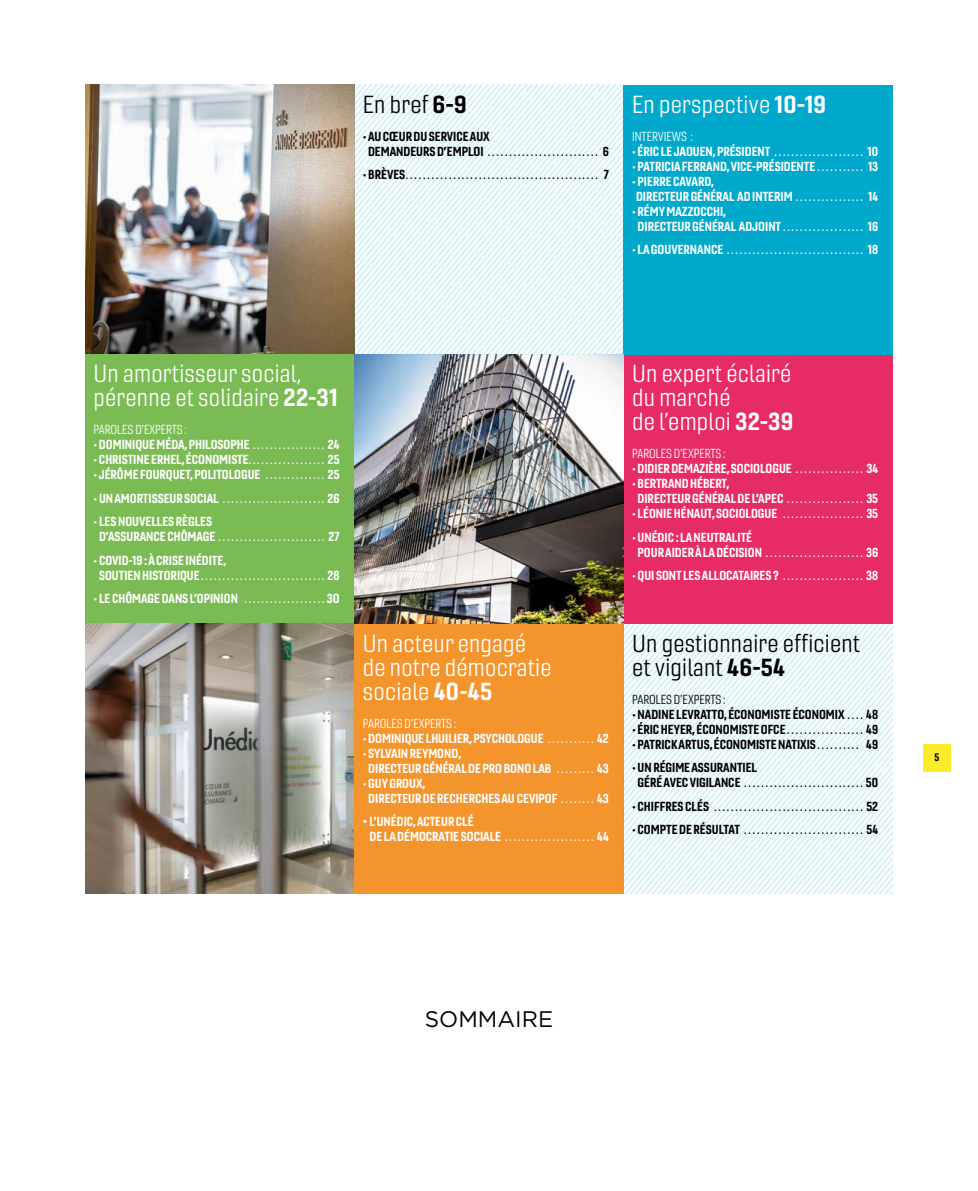
<style>
.page{position:relative;width:978px;height:1191px;background:#fff}
.page>*{position:absolute;margin:0;border:0;box-sizing:border-box;transform-origin:0 0}
.t1{font:24px/24px "Gineso Nor Boo";letter-spacing:.01em;color:#fff}
.t2{font:24px/24px "Gineso Nor Boo";letter-spacing:.01em;color:#000}
.t3{font:22.5px "Gotham";color:#000}
.t4{font:12.75px/15px "Gineso Con Bol";color:#fff}
.t5{font:12.75px "Gineso Con Med";color:#000}
.t6{font:12.75px "Gineso Con Med";color:#fff}
.t7{font:12.75px "Gineso Con Bol";color:#000}
.t8{font:12.75px "Gineso Con Boo";color:#fff}
.t9{font:12.75px "Gineso Con Boo";color:#000}
.t10{font:10.5px "Gineso Con Bol";color:#000}
.s1{font-family:"Gineso Nor Bol"}
.s2{font-family:"Gineso Con Bol"}
.s3{font-family:"Gineso Con Med"}
.s4{font-size:15.75px}
</style>
<div class="page">
<div style="left:923px;top:743px;width:28px;height:28px;background:#fceb2b"></div>
<img style="left:85px;top:85px;width:269px;height:269px">
<div style="left:85px;top:354px;width:269px;height:270px;background:#7bbb54"></div>
<img style="left:85px;top:624px;width:269px;height:269px">
<div style="left:624px;top:354px;width:269px;height:270px;background:#e72c65"></div>
<div style="left:354px;top:624px;width:270px;height:269px;background:#f3942d"></div>
<div style="left:624px;top:85px;width:269px;height:269px;background:#00a8cb"></div>
<img style="left:354px;top:354px;width:270px;height:270px">
<svg style="left:354px;top:85px;width:270px;height:269px"></svg>
<svg style="left:624px;top:624px;width:269px;height:269px"></svg>
<h1 class="t2" style="left:363px;top:92px;width:105px">En bref <span class="s1">6-9</span></h1>
<p class="t7" style="left:363px;top:128px;width:128px">• AU CŒUR DU SERVICE AUX</p>
<p class="t5" style="left:368px;top:143px;width:242px"><span class="s2">DEMANDEURS D’EMPLOI</span> .......................... <span class="s2">6</span></p>
<p class="t5" style="left:363px;top:167px;width:247px"><span class="s2">• BRÈVES</span>............................................. <span class="s2">7</span></p>
<h1 class="t1" style="left:632px;top:92px;width:196px">En perspective <span class="s1">10-19</span></h1>
<p class="t8" style="left:632px;top:128px;width:62px">INTERVIEWS :</p>
<p class="t4" style="left:632px;top:143px;width:248px">• ÉRIC LE JAOUEN, PRÉSIDENT <span class="s3">.....................</span> 10</p>
<p class="t4" style="left:632px;top:158px;width:248px">• PATRICIA FERRAND, VICE-PRÉSIDENTE <span class="s3">...........</span> 13</p>
<p class="t4" style="left:636px;top:173px;width:244px;text-indent:-4px">• PIERRE CAVARD,<br>DIRECTEUR GÉNÉRAL AD INTERIM <span class="s3">................</span> 14</p>
<p class="t4" style="left:638px;top:203px;width:242px;text-indent:-5px">• RÉMY MAZZOCCHI,<br>DIRECTEUR GÉNÉRAL ADJOINT <span class="s3">...................</span> 16</p>
<p class="t6" style="left:632px;top:242px;width:247px"><span class="s2">• LA GOUVERNANCE</span> ................................ <span class="s2">18</span></p>
<h1 class="t1" style="left:94px;top:362px;width:246px">Un amortisseur social, pérenne et solidaire <span class="s1">22-31</span></h1>
<p class="t8" style="left:94px;top:422px;width:95px">PAROLES D’EXPERTS :</p>
<p class="t4" style="left:94px;top:437px;width:247px">• DOMINIQUE MÉDA, PHILOSOPHE <span class="s3">.................</span> 24</p>
<p class="t4" style="left:94px;top:452px;width:248px">• CHRISTINE ERHEL, ÉCONOMISTE<span class="s3">..................</span> 25</p>
<p class="t4" style="left:94px;top:467px;width:247px">• JÉRÔME FOURQUET, POLITOLOGUE <span class="s3">..............</span> 25</p>
<p class="t6" style="left:94px;top:490px;width:247px"><span class="s2">• UN AMORTISSEUR SOCIAL</span> ........................<span class="s2">26</span></p>
<p class="t4" style="left:94px;top:514px;width:120px">• LES NOUVELLES RÈGLES</p>
<p class="t6" style="left:99px;top:529px;width:242px"><span class="s2">D’ASSURANCE CHÔMAGE</span> ......................... <span class="s2">27</span></p>
<p class="t4" style="left:94px;top:552px;width:134px">• COVID-19 : À CRISE INÉDITE,</p>
<p class="t6" style="left:99px;top:567px;width:242px"><span class="s2">SOUTIEN HISTORIQUE</span>.............................<span class="s2">28</span></p>
<p class="t4" style="left:94px;top:591px;width:247px">• LE CHÔMAGE DANS L’OPINION <span class="s3">...................</span>3O</p>
<h1 class="t1" style="left:363px;top:631px;width:190px">Un acteur engagé de notre démocratie sociale <span class="s1">40-45</span></h1>
<p class="t8" style="left:363px;top:715px;width:95px">PAROLES D’EXPERTS :</p>
<p class="t4" style="left:363px;top:730px;width:247px">• DOMINIQUE LHUILIER, PSYCHOLOGUE <span class="s3">...........</span> 42</p>
<p class="t4" style="left:368px;top:745px;width:242px;text-indent:-5px">• SYLVAIN REYMOND,<br>DIRECTEUR GÉNÉRAL DE PRO BONO LAB <span class="s3">.........</span> 43</p>
<p class="t4" style="left:368px;top:775px;width:242px;text-indent:-5px">• GUY GROUX,<br>DIRECTEUR DE RECHERCHES AU CEVIPOF <span class="s3">........</span> 43</p>
<p class="t4" style="left:370px;top:814px;width:241px;text-indent:-7px"><span class="s4">•</span> L’UNÉDIC, ACTEUR CLÉ<br>DE LA DÉMOCRATIE SOCIALE <span class="s3">.....................</span> 44</p>
<h1 class="t1" style="left:632px;top:362px;width:163px">Un expert éclairé du marché<br>de l’emploi <span class="s1">32-39</span></h1>
<p class="t8" style="left:632px;top:446px;width:95px">PAROLES D’EXPERTS :</p>
<p class="t4" style="left:632px;top:461px;width:247px">• DIDIER DEMAZIÈRE, SOCIOLOGUE <span class="s3">................</span> 34</p>
<p class="t4" style="left:638px;top:476px;width:242px;text-indent:-5px">• BERTRAND HÉBERT,<br>DIRECTEUR GÉNÉRAL DE L’APEC <span class="s3">..................</span> 35</p>
<p class="t4" style="left:632px;top:506px;width:247px">• LÉONIE HÉNAUT, SOCIOLOGUE <span class="s3">...................</span> 35</p>
<p class="t4" style="left:632px;top:529px;width:121px">• UNÉDIC : LA NEUTRALITÉ</p>
<p class="t6" style="left:638px;top:544px;width:242px"><span class="s2">POUR AIDER À LA DÉCISION</span> .......................<span class="s2">36</span></p>
<p class="t4" style="left:632px;top:568px;width:247px">• QUI SONT LES ALLOCATAIRES ? <span class="s3">...................</span> 38</p>
<h1 class="t2" style="left:632px;top:631px;width:229px">Un gestionnaire efficient et vigilant <span class="s1">46-54</span></h1>
<p class="t9" style="left:632px;top:691px;width:95px">PAROLES D’EXPERTS :</p>
<p class="t7" style="left:632px;top:705px;width:247px">• NADINE LEVRATTO, ÉCONOMISTE ÉCONOMIX <span class="s3">....</span> 48</p>
<p class="t7" style="left:632px;top:720px;width:247px">• ÉRIC HEYER, ÉCONOMISTE OFCE <span class="s3">..................</span> 49</p>
<p class="t7" style="left:632px;top:735px;width:248px">• PATRICK ARTUS, ÉCONOMISTE NATIXIS <span class="s3">..........</span> 49</p>
<p class="t7" style="left:632px;top:759px;width:127px">• UN RÉGIME ASSURANTIEL</p>
<p class="t5" style="left:638px;top:774px;width:242px"><span class="s2">GÉRÉ AVEC VIGILANCE</span> ............................<span class="s2">50</span></p>
<p class="t5" style="left:632px;top:798px;width:247px"><span class="s2">• CHIFFRES CLÉS</span> ................................... <span class="s2">52</span></p>
<p class="t5" style="left:632px;top:821px;width:247px"><span class="s2">• COMPTE DE RÉSULTAT</span> ............................ <span class="s2">54</span></p>
<p class="t10" style="left:934px;top:750px;width:6px">5</p>
<h2 class="t3" style="left:425px;top:1004px;width:130px">SOMMAIRE</h2>
</div>
